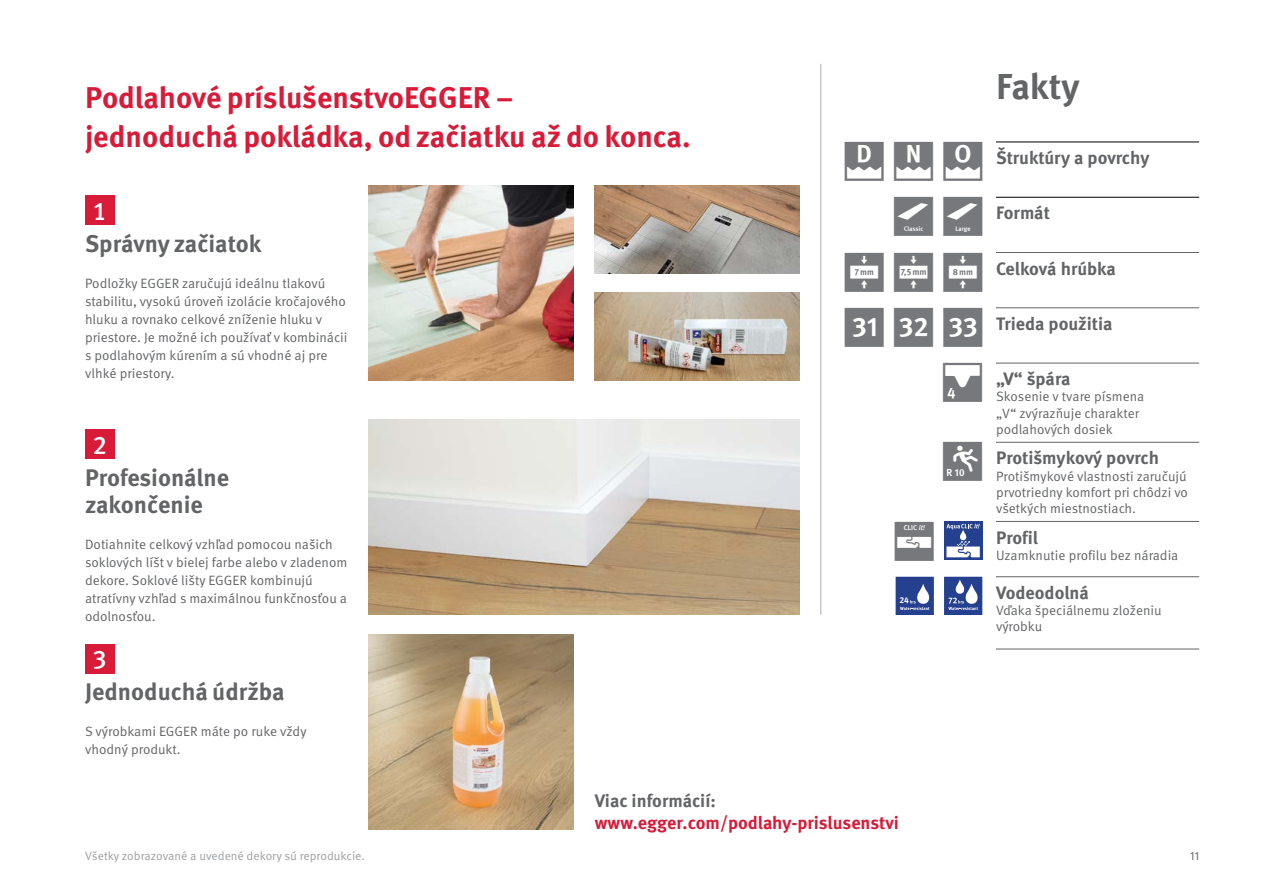
<style>
.page{position:relative;width:1263px;height:893px;background:#fff}
.page>*{position:absolute;margin:0;border:0;box-sizing:border-box;transform-origin:0 0}
.t1{font:39px "Icons ERP";color:#77787b}
.t2{font:700 36px "Meta Pro";letter-spacing:-.005em;color:#636466}
.t3{font:700 30px/39px "Meta Pro";color:#d71b38}
.t4{font:500 25.5px "Meta Pro";color:#fff}
.t5{font:700 24px/27px "Meta Pro";color:#636466}
.t6{font:700 18px "Meta Pro";letter-spacing:-.005em;color:#636466}
.t7{font:700 18px "Meta Pro";letter-spacing:-.005em;color:#d71b38}
.t8{font:13.5px/18px "Meta Pro";color:#636466}
.t9{font:12px "Meta Pro";color:#9d9fa2}
.t10{font:12px "Meta Pro";color:#636466}
.t11{font:700 8.55px "Meta Pro";color:#fff}
.s1{font-family:"Icons ERP";font-weight:400;font-size:39px;color:#77787b}
</style>
<div class="page">
<hr style="left:996px;top:142px;width:203px;height:1px;background:#000">
<hr style="left:996px;top:197px;width:203px;height:1px;background:#000">
<hr style="left:996px;top:252px;width:203px;height:1px;background:#636466">
<hr style="left:996px;top:307px;width:203px;height:1px;background:#636466">
<hr style="left:996px;top:363px;width:203px;height:1px;background:#636466">
<hr style="left:996px;top:442px;width:203px;height:1px;background:#636466">
<hr style="left:996px;top:521px;width:203px;height:1px;background:#636466">
<hr style="left:996px;top:576px;width:203px;height:1px;background:#636466">
<hr style="left:996px;top:649px;width:203px;height:1px;background:#636466">
<svg style="left:944px;top:521px;width:38px;height:39px"></svg>
<svg style="left:946px;top:524px;width:34px;height:33px"></svg>
<svg style="left:895px;top:577px;width:39px;height:38px"></svg>
<svg style="left:944px;top:577px;width:38px;height:38px"></svg>
<img style="left:595px;top:186px;width:204px;height:87px">
<img style="left:369px;top:186px;width:204px;height:195px">
<img style="left:369px;top:420px;width:430px;height:194px">
<img style="left:369px;top:634px;width:204px;height:195px">
<div style="left:85px;top:644px;width:29px;height:29px;background:#d71b38"></div>
<div style="left:85px;top:429px;width:29px;height:30px;background:#d71b38"></div>
<div style="left:85px;top:195px;width:29px;height:30px;background:#d71b38"></div>
<img style="left:595px;top:293px;width:204px;height:88px">
<hr style="left:820px;top:64px;width:1px;height:551px;background:#c7c8ca">
<h3 class="t3" style="left:85px;top:76px;width:607px">Podlahové príslušenstvoEGGER –<br>jednoduchá pokládka, od začiatku až do konca.</h3>
<h3 class="t4" style="left:92px;top:195px;width:16px">1</h3>
<h3 class="t5" style="left:85px;top:228px;width:178px">Správny začiatok</h3>
<p class="t8" style="left:85px;top:274px;width:264px">Podložky EGGER zaručujú ideálnu tlakovú stabilitu, vysokú úroveň izolácie kročajového hluku a rovnako celkové zníženie hluku v priestore. Je možné ich používať v kombinácii s podlahovým kúrením a sú vhodné aj pre vlhké priestory.</p>
<h3 class="t4" style="left:92px;top:429px;width:16px">2</h3>
<h3 class="t5" style="left:85px;top:462px;width:146px">Profesionálne zakončenie</h3>
<p class="t8" style="left:85px;top:535px;width:264px">Dotiahnite celkový vzhľad pomocou našich soklových líšt v bielej farbe alebo v zladenom dekore. Soklové lišty EGGER kombinujú atratívny vzhľad s maximálnou funkčnosťou a odolnosťou.</p>
<h3 class="t4" style="left:92px;top:643px;width:16px">3</h3>
<h3 class="t5" style="left:85px;top:677px;width:201px">Jednoduchá údržba</h3>
<p class="t8" style="left:85px;top:723px;width:223px">S výrobkami EGGER máte po ruke vždy vhodný produkt.</p>
<h2 class="t2" style="left:996px;top:59px;width:85px">Fakty</h2>
<h3 class="t6" style="left:845px;top:144px;width:306px"><span class="s1">D N O</span> Štruktúry a povrchy</h3>
<h3 class="t6" style="left:894px;top:199px;width:157px"><span class="s1">b c</span> Formát</h3>
<h3 class="t6" style="left:845px;top:254px;width:272px"><span class="s1">7 ? 8</span> Celková hrúbka</h3>
<h3 class="t6" style="left:845px;top:310px;width:269px"><span class="s1">W X Y</span> Trieda použitia</h3>
<h3 class="t6" style="left:943px;top:365px;width:129px"><span class="s1">y</span> „V“ špára</h3>
<p class="t8" style="left:996px;top:389px;width:150px;line-height:16.2px">Skosenie v tvare písmena „V“ zvýrazňuje charakter podlahových dosiek</p>
<h3 class="t6" style="left:943px;top:444px;width:217px"><span class="s1">R</span> Protišmykový povrch</h3>
<p class="t8" style="left:996px;top:468px;width:193px;line-height:16.2px;text-align:justify">Protišmykové vlastnosti zaručujú prvotriedny komfort pri chôdzi vo všetkých miestnostiach.</p>
<h1 class="t1" style="left:895px;top:522px;width:40px">Q</h1>
<h3 class="t6" style="left:996px;top:523px;width:44px">Profil</h3>
<p class="t8" style="left:996px;top:546px;width:184px">Uzamknutie profilu bez náradia</p>
<p class="t11" style="left:899px;top:594px;width:11px">24</p>
<h3 class="t6" style="left:996px;top:578px;width:94px">Vodeodolná</h3>
<p class="t8" style="left:996px;top:602px;width:167px;line-height:16.2px">Vďaka špeciálnemu zloženiu výrobku</p>
<h3 class="t6" style="left:595px;top:787px;width:123px">Viac informácií:</h3>
<h3 class="t7" style="left:595px;top:809px;width:306px">www.egger.com/podlahy-prislusenstvi</h3>
<p class="t9" style="left:85px;top:848px;width:281px">Všetky zobrazované a uvedené dekory sú reprodukcie.</p>
<p class="t10" style="left:1190px;top:848px;width:11px">11</p>
</div>
